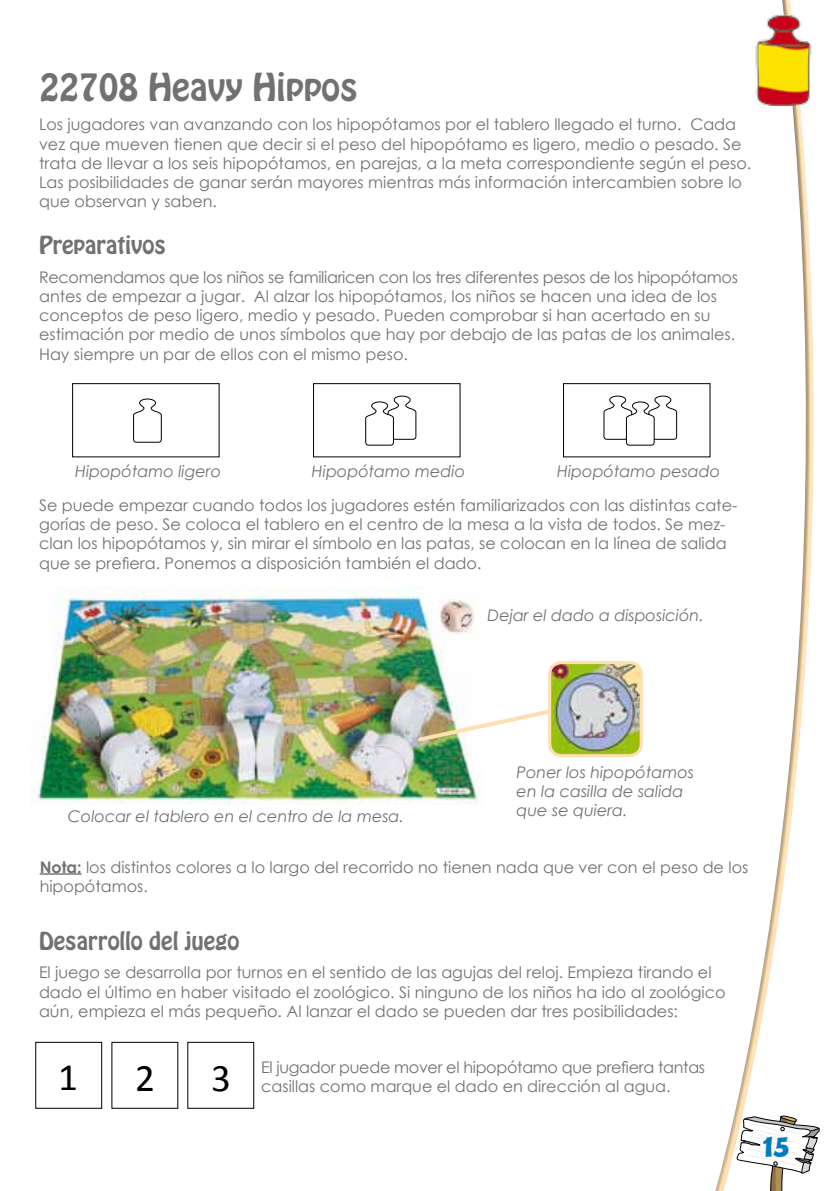
<style>
.page{position:relative;width:828px;height:1191px;background:#fff}
.page>*{position:absolute;margin:0;border:0;box-sizing:border-box;transform-origin:0 0}
.t1{font:39px "Calibri";color:#000}
.t2{font:34px "Hobo Std";color:#707172}
.t3{font:24px "BD Cartoon Shout";color:#007bc0}
.t4{font:22px "Hobo Std";color:#707172}
.t5{font:16px/19.2px "Century Gothic";color:#707172}
.t6{font:italic 16px/19.2px "Century Gothic";color:#707172}
.t7{font:16px/19.2px "Century Gothic";letter-spacing:-.02em;color:#707172}
.s1{font-weight:700}
</style>
<div class="page">
<svg style="left:815px;top:1126px;width:5px;height:20px"></svg>
<div style="left:717px;top:0;width:98px;height:1191px;background:#fff;opacity:.75"></div>
<div style="left:707px;top:0;width:102px;height:1191px;background:#000;opacity:.4"></div>
<img style="left:753px;top:14px;width:61px;height:92px">
<hr style="left:40px;top:873px;width:42px;height:1px;background:#707172">
<svg style="left:72px;top:383px;width:148px;height:75px"></svg>
<svg style="left:313px;top:383px;width:148px;height:75px"></svg>
<svg style="left:563px;top:383px;width:148px;height:75px"></svg>
<div style="left:36px;top:1042px;width:66px;height:66px;border:1px solid #000"></div>
<img style="left:35px;top:586px;width:447px;height:218px">
<img style="left:438px;top:600px;width:38px;height:35px">
<img style="left:415px;top:707px;width:133px;height:37px">
<img style="left:552px;top:665px;width:87px;height:88px">
<div style="left:548px;top:661px;width:95px;height:96px;border:3px solid #fedfb0;border-radius:12px"></div>
<h2 class="t2" style="left:40px;top:64px;width:320px">22708 Heavy Hippos</h2>
<p class="t5" style="left:39px;top:115px;width:713px">Los jugadores van avanzando con los hipopótamos por el tablero llegado el turno. Cada vez que mueven tienen que decir si el peso del hipopótamo es ligero, medio o pesado. Se trata de llevar a los seis hipopótamos, en parejas, a la meta correspondiente según el peso.<br>Las posibilidades de ganar serán mayores mientras más información intercambien sobre lo que observan y saben.</p>
<h3 class="t4" style="left:39px;top:230px;width:128px">Preparativos</h3>
<p class="t5" style="left:39px;top:267px;width:700px">Recomendamos que los niños se familiaricen con los tres diferentes pesos de los hipopótamos antes de empezar a jugar. Al alzar los hipopótamos, los niños se hacen una idea de los conceptos de peso ligero, medio y pesado. Pueden comprobar si han acertado en su estimación por medio de unos símbolos que hay por debajo de las patas de los animales.<br>Hay siempre un par de ellos con el mismo peso.</p>
<p class="t6" style="left:75px;top:461px;width:148px">Hipopótamo ligero</p>
<p class="t6" style="left:312px;top:461px;width:155px">Hipopótamo medio</p>
<p class="t6" style="left:557px;top:461px;width:165px">Hipopótamo pesado</p>
<p class="t5" style="left:39px;top:495px;width:700px">Se puede empezar cuando todos los jugadores estén familiarizados con las distintas cate&shy;gorías de peso. Se coloca el tablero en el centro de la mesa a la vista de todos. Se mez&shy;clan los hipopótamos y, sin mirar el símbolo en las patas, se colocan en la línea de salida que se prefiera. Ponemos a disposición también el dado.</p>
<p class="t6" style="left:487px;top:605px;width:218px">Dejar el dado a disposición.</p>
<p class="t6" style="left:68px;top:806px;width:337px">Colocar el tablero en el centro de la mesa.</p>
<p class="t6" style="left:516px;top:762px;width:179px">Poner los hipopótamos en la casilla de salida que se quiera.</p>
<p class="t5" style="left:40px;top:857px;width:710px"><span class="s1">Nota:</span> los distintos colores a lo largo del recorrido no tienen nada que ver con el peso de los hipopótamos.</p>
<h3 class="t4" style="left:39px;top:925px;width:202px">Desarrollo del juego</h3>
<p class="t5" style="left:39px;top:962px;width:688px">El juego se desarrolla por turnos en el sentido de las agujas del reloj. Empieza tirando el dado el último en haber visitado el zoológico. Si ninguno de los niños ha ido al zoológico aún, empieza el más pequeño. Al lanzar el dado se pueden dar tres posibilidades:</p>
<h1 class="t1" style="left:58px;top:1052px;width:21px">1</h1>
<h1 class="t1" style="left:135px;top:1053px;width:21px">2</h1>
<h1 class="t1" style="left:211px;top:1053px;width:21px">3</h1>
<p class="t7" style="left:261px;top:1057px;width:445px">El jugador puede mover el hipopótamo que prefiera tantas casillas como marque el dado en dirección al agua.</p>
<h3 class="t3" style="left:763px;top:1134px;width:27px">15</h3>
</div>
